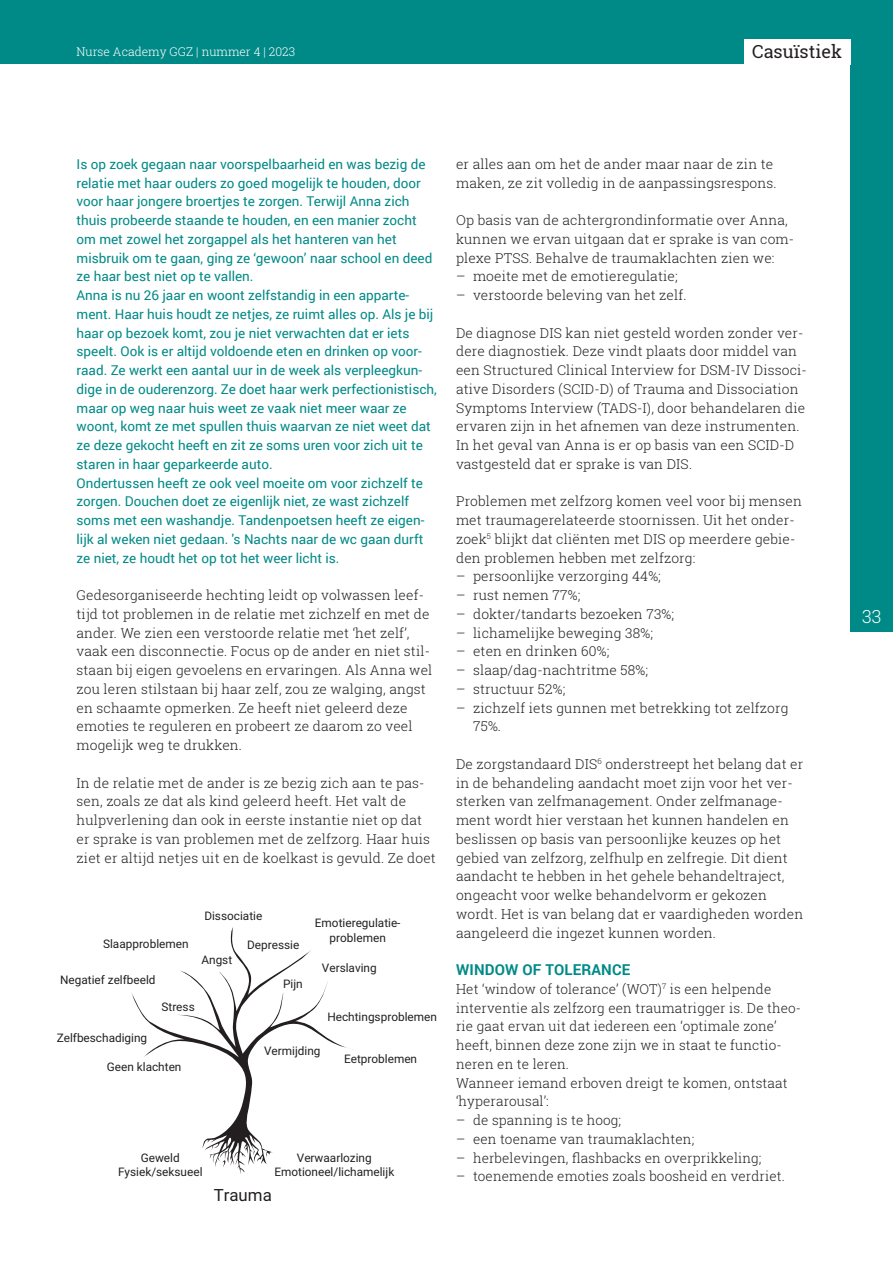
<style>
.page{position:relative;width:893px;height:1263px;background:#fff}
.page>*{position:absolute;margin:0;border:0;box-sizing:border-box;transform-origin:0 0}
.t1{font:18px "Roboto Slab";color:#231f20}
.t2{font:300 18px "Roboto Slab";color:#fff}
.t3{font:16.8px "Roboto";color:#231f20}
.t4{font:700 15px "Roboto";letter-spacing:.01em;color:#008a87}
.t5{font:300 13.5px/18.8px "Roboto Slab";letter-spacing:.01em;color:#231f20}
.t6{font:13.5px/18.8px "Roboto";color:#008a87}
.t7{font:300 12px "Roboto Slab";color:#fff}
.t8{font:11.85px/14.1px "Roboto";color:#231f20;text-align:center}
</style>
<div class="page">
<div style="left:0;top:0;width:893px;height:64px;background:#008a87"></div>
<div style="left:850px;top:0;width:43px;height:631px;background:#008a87"></div>
<div style="left:744px;top:39px;width:106px;height:26px;background:#fff"></div>
<svg style="left:131px;top:927px;width:222px;height:247px"></svg>
<svg style="left:207px;top:1136px;width:66px;height:36px"></svg>
<svg style="left:240px;top:948px;width:74px;height:59px"></svg>
<p class="t7" style="left:77px;top:43px;width:220px">Nurse Academy GGZ | nummer 4 | 2023</p>
<h1 class="t1" style="left:752px;top:39px;width:91px">Casuïstiek</h1>
<p class="t6" style="left:77px;top:154px;width:362px">Is op zoek gegaan naar voorspelbaarheid en was bezig de relatie met haar ouders zo goed mogelijk te houden, door voor haar jongere broertjes te zorgen. Terwijl Anna zich thuis probeerde staande te houden, en een manier zocht om met zowel het zorgappel als het hanteren van het misbruik om te gaan, ging ze ‘gewoon’ naar school en deed ze haar best niet op te vallen.<br>Anna is nu 26 jaar en woont zelfstandig in een apparte&shy;ment. Haar huis houdt ze netjes, ze ruimt alles op. Als je bij haar op bezoek komt, zou je niet verwachten dat er iets speelt. Ook is er altijd voldoende eten en drinken op voor&shy;raad. Ze werkt een aantal uur in de week als verpleegkun&shy;dige in de ouderenzorg. Ze doet haar werk perfectionistisch, maar op weg naar huis weet ze vaak niet meer waar ze woont, komt ze met spullen thuis waarvan ze niet weet dat ze deze gekocht heeft en zit ze soms uren voor zich uit te staren in haar geparkeerde auto.<br>Ondertussen heeft ze ook veel moeite om voor zichzelf te zorgen. Douchen doet ze eigenlijk niet, ze wast zichzelf soms met een washandje. Tandenpoetsen heeft ze eigen&shy;lijk al weken niet gedaan. 's Nachts naar de wc gaan durft ze niet, ze houdt het op tot het weer licht is.</p>
<p class="t5" style="left:77px;top:585px;width:357px">Gedesorganiseerde hechting leidt op volwassen leef&shy;tijd tot problemen in de relatie met zichzelf en met de ander. We zien een verstoorde relatie met ‘het zelf’, vaak een disconnectie. Focus op de ander en niet stil&shy;staan bij eigen gevoelens en ervaringen. Als Anna wel zou leren stilstaan bij haar zelf, zou ze walging, angst en schaamte opmerken. Ze heeft niet geleerd deze emoties te reguleren en probeert ze daarom zo veel mogelijk weg te drukken.</p>
<p class="t5" style="left:77px;top:773px;width:361px">In de relatie met de ander is ze bezig zich aan te pas&shy;sen, zoals ze dat als kind geleerd heeft. Het valt de hulpverlening dan ook in eerste instantie niet op dat er sprake is van problemen met de zelfzorg. Haar huis ziet er altijd netjes uit en de koelkast is gevuld. Ze doet</p>
<p class="t8" style="left:204px;top:910px;width:59px">Dissociatie</p>
<p class="t8" style="left:201px;top:954px;width:32px">Angst</p>
<p class="t8" style="left:315px;top:917px;width:87px">Emotieregulatie&shy;problemen</p>
<p class="t8" style="left:322px;top:961px;width:56px">Verslaving</p>
<p class="t8" style="left:327px;top:1010px;width:111px">Hechtingsproblemen</p>
<p class="t8" style="left:344px;top:1053px;width:75px">Eetproblemen</p>
<p class="t8" style="left:103px;top:937px;width:87px">Slaapproblemen</p>
<p class="t8" style="left:60px;top:973px;width:97px">Negatief zelfbeeld</p>
<p class="t8" style="left:161px;top:1000px;width:35px">Stress</p>
<p class="t8" style="left:57px;top:1031px;width:92px">Zelfbeschadiging</p>
<p class="t8" style="left:107px;top:1060px;width:76px">Geen klachten</p>
<p class="t8" style="left:247px;top:939px;width:54px">Depressie</p>
<p class="t8" style="left:283px;top:977px;width:21px">Pijn</p>
<p class="t8" style="left:264px;top:1045px;width:58px">Vermijding</p>
<p class="t8" style="left:118px;top:1152px;width:86px">Geweld<br>Fysiek/seksueel</p>
<p class="t8" style="left:274px;top:1152px;width:121px">Verwaarlozing<br>Emotioneel/lichamelijk</p>
<p class="t3" style="left:214px;top:1188px;width:60px">Trauma</p>
<p class="t5" style="left:456px;top:154px;width:322px">er alles aan om het de ander maar naar de zin te maken, ze zit volledig in de aanpassingsrespons.</p>
<p class="t5" style="left:456px;top:210px;width:340px">Op basis van de achtergrondinformatie over Anna, kunnen we ervan uitgaan dat er sprake is van com&shy;plexe PTSS. Behalve de traumaklachten zien we:</p>
<p class="t5" style="left:456px;top:267px;width:223px">– moeite met de emotieregulatie;</p>
<p class="t5" style="left:456px;top:285px;width:232px">– verstoorde beleving van het zelf.</p>
<p class="t5" style="left:456px;top:323px;width:352px">De diagnose DIS kan niet gesteld worden zonder ver&shy;dere diagnostiek. Deze vindt plaats door middel van een Structured Clinical Interview for DSM-IV Dissoci&shy;ative Disorders (SCID-D) of Trauma and Dissociation Symptoms Interview (TADS-I), door behandelaren die ervaren zijn in het afnemen van deze instrumenten.<br>In het geval van Anna is er op basis van een SCID-D vastgesteld dat er sprake is van DIS.</p>
<p class="t5" style="left:456px;top:492px;width:347px">Problemen met zelfzorg komen veel voor bij mensen met traumagerelateerde stoornissen. Uit het onder&shy;zoek<sup>5</sup> blijkt dat cliënten met DIS op meerdere gebie&shy;den problemen hebben met zelfzorg:</p>
<p class="t5" style="left:456px;top:567px;width:206px">– persoonlijke verzorging 44%;</p>
<p class="t5" style="left:456px;top:585px;width:126px">– rust nemen 77%;</p>
<p class="t5" style="left:456px;top:604px;width:220px">– dokter/tandarts bezoeken 73%;</p>
<p class="t5" style="left:456px;top:623px;width:198px">– lichamelijke beweging 38%;</p>
<p class="t5" style="left:456px;top:642px;width:155px">– eten en drinken 60%;</p>
<p class="t5" style="left:456px;top:660px;width:194px">– slaap/dag-nachtritme 58%;</p>
<p class="t5" style="left:456px;top:679px;width:111px">– structuur 52%;</p>
<p class="t5" style="left:473px;top:698px;width:317px;text-indent:-17px">– zichzelf iets gunnen met betrekking tot zelfzorg<br>75%.</p>
<p class="t5" style="left:456px;top:754px;width:349px">De zorgstandaard DIS<sup>6</sup> onderstreept het belang dat er in de behandeling aandacht moet zijn voor het ver&shy;sterken van zelfmanagement. Onder zelfmanage&shy;ment wordt hier verstaan het kunnen handelen en beslissen op basis van persoonlijke keuzes op het gebied van zelfzorg, zelfhulp en zelfregie. Dit dient aandacht te hebben in het gehele behandeltraject, ongeacht voor welke behandelvorm er gekozen wordt. Het is van belang dat er vaardigheden worden aangeleerd die ingezet kunnen worden.</p>
<p class="t4" style="left:456px;top:959px;width:176px">WINDOW OF TOLERANCE</p>
<p class="t5" style="left:456px;top:979px;width:347px">Het ‘window of tolerance’ (WOT)<sup>7</sup> is een helpende interventie als zelfzorg een traumatrigger is. De theo&shy;rie gaat ervan uit dat iedereen een ‘optimale zone’ heeft, binnen deze zone zijn we in staat te functio&shy;neren en te leren.<br>Wanneer iemand erboven dreigt te komen, ontstaat ‘hyperarousal’:</p>
<p class="t5" style="left:456px;top:1110px;width:167px">– de spanning is te hoog;</p>
<p class="t5" style="left:456px;top:1129px;width:240px">– een toename van traumaklachten;</p>
<p class="t5" style="left:456px;top:1148px;width:307px">– herbelevingen, flashbacks en overprikkeling;</p>
<p class="t5" style="left:456px;top:1167px;width:330px">– toenemende emoties zoals boosheid en verdriet.</p>
<h1 class="t2" style="left:862px;top:604px;width:21px">33</h1>
</div>
